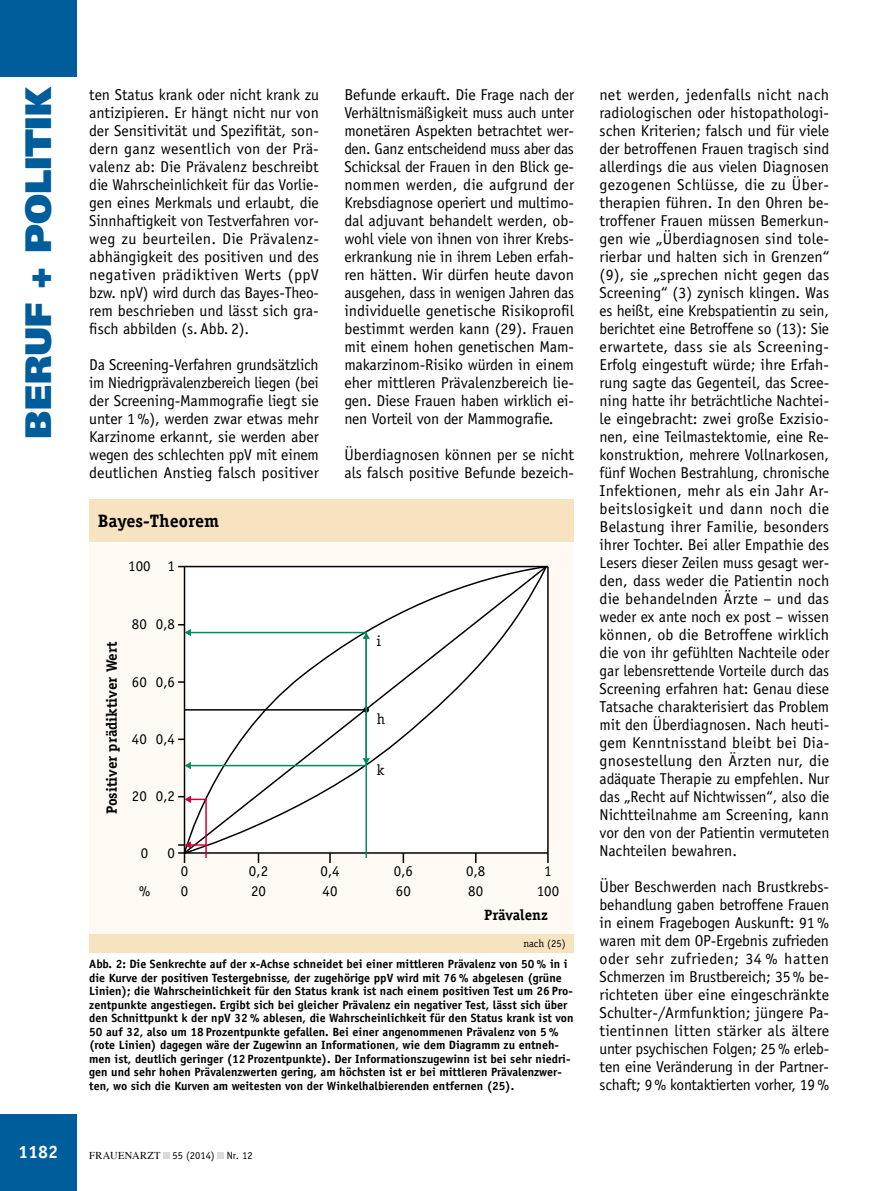
<style>
.page{position:relative;width:893px;height:1191px;background:#fff}
.page>*{position:absolute;margin:0;border:0;box-sizing:border-box;transform-origin:0 0}
.t1{font:900 36.75px "Frutiger LT Std";letter-spacing:-.005em;color:#005d9c}
.t2{font:700 18px "Officina Serif Std";color:#000}
.t3{font:700 18px "Officina Sans Std";color:#fff}
.t4{font:15.75px/18px "Officina Sans Std";color:#000;text-align:justify}
.t5{font:14.85px "Officina Serif Std";color:#000}
.t6{font:700 14.85px "Officina Serif Std";color:#000}
.t7{font:700 12px/13.5px "Officina Sans Std";color:#000}
.t8{font:10.5px "Officina Sans Std";letter-spacing:.005em;color:#000}
.t9{font:10.5px "Officina Serif Std";color:#000}
.s1{font-family:"Times"}
</style>
<div class="page">
<div style="left:0;top:1114px;width:77px;height:77px;background:#005d9c"></div>
<div style="left:0;top:0;width:77px;height:77px;background:#005d9c"></div>
<div style="left:89px;top:544px;width:485px;height:394px;background:#fef9f3"></div>
<hr style="left:184px;top:566px;width:1px;height:297px;background:#000">
<hr style="left:547px;top:566px;width:2px;height:297px;background:#000">
<svg style="left:475px;top:855px;width:2px;height:8px"></svg>
<svg style="left:329px;top:855px;width:2px;height:8px"></svg>
<hr style="left:178px;top:852px;width:370px;height:1px;background:#000">
<hr style="left:178px;top:566px;width:370px;height:1px;background:#000">
<div style="left:182px;top:565px;width:366px;height:290px;background:#fff"></div>
<hr style="left:190px;top:632px;width:175px;height:1px;background:#008c62">
<svg style="left:178px;top:624px;width:13px;height:12px"></svg>
<hr style="left:190px;top:765px;width:175px;height:1px;background:#008c62">
<svg style="left:184px;top:762px;width:7px;height:7px"></svg>
<svg style="left:363px;top:707px;width:6px;height:5px"></svg>
<svg style="left:362px;top:632px;width:8px;height:7px"></svg>
<svg style="left:362px;top:758px;width:8px;height:6px"></svg>
<hr style="left:365px;top:631px;width:2px;height:227px;background:#008c62">
<hr style="left:185px;top:709px;width:180px;height:1px;background:#000">
<div style="left:189px;top:798px;width:18px;height:47px;border:1px solid #cf013b"></div>
<svg style="left:178px;top:795px;width:13px;height:8px"></svg>
<svg style="left:178px;top:841px;width:13px;height:7px"></svg>
<svg style="left:205px;top:845px;width:2px;height:13px"></svg>
<div style="left:89px;top:499px;width:485px;height:42px;background:#f8e3c0"></div>
<div style="left:89px;top:934px;width:485px;height:18px;background:#f8e3c0"></div>
<svg style="left:163px;top:1152px;width:6px;height:6px"></svg>
<div style="left:217px;top:1152px;width:7px;height:6px;background:#dadada"></div>
<h1 class="t1" style="left:16px;top:438px;width:354px;rotate:-90deg">BERUF + POLITIK</h1>
<p class="t4" style="left:89px;top:86px;width:231px">ten Status krank oder nicht krank zu antizipieren. Er hängt nicht nur von der Sensitivität und Spezifität, son&shy;dern ganz wesentlich von der Prä&shy;valenz ab: Die Prävalenz beschreibt die Wahrscheinlichkeit für das Vorlie&shy;gen eines Merkmals und erlaubt, die Sinnhaftigkeit von Testverfahren vor&shy;weg zu beurteilen. Die Prävalenz&shy;abhängigkeit des positiven und des negativen prädiktiven Werts (ppV bzw. npV) wird durch das Bayes-Theo&shy;rem beschrieben und lässt sich gra&shy;fisch abbilden (s. Abb. 2).</p>
<p class="t4" style="left:89px;top:356px;width:231px">Da Screening-Verfahren grundsätzlich im Niedrigprävalenzbereich liegen (bei der Screening-Mammografie liegt sie unter 1 %), werden zwar etwas mehr Karzinome erkannt, sie werden aber wegen des schlechten ppV mit einem deutlichen Anstieg falsch positiver</p>
<p class="t2" style="left:98px;top:509px;width:123px">Bayes-Theorem</p>
<p class="t5" style="left:128px;top:557px;width:24px">100</p>
<p class="t5" style="left:168px;top:557px;width:9px">1</p>
<p class="t6" style="left:103px;top:814px;width:174px;rotate:-90deg">Positiver prädiktiver Wert</p>
<p class="t5" style="left:132px;top:616px;width:16px">80</p>
<p class="t5" style="left:156px;top:615px;width:21px">0,8</p>
<p class="t5" style="left:132px;top:673px;width:16px">60</p>
<p class="t5" style="left:156px;top:673px;width:21px">0,6</p>
<p class="t5" style="left:132px;top:730px;width:16px">40</p>
<p class="t5" style="left:156px;top:730px;width:21px">0,4</p>
<p class="t5" style="left:132px;top:787px;width:16px">20</p>
<p class="t5" style="left:156px;top:787px;width:21px">0,2</p>
<p class="t5" style="left:141px;top:844px;width:9px">0</p>
<p class="t5" style="left:168px;top:844px;width:9px">0</p>
<p class="t4" style="left:344px;top:86px;width:231px">Befunde erkauft. Die Frage nach der Verhältnismäßigkeit muss auch unter monetären Aspekten betrachtet wer&shy;den. Ganz entscheidend muss aber das Schicksal der Frauen in den Blick ge&shy;nommen werden, die aufgrund der Krebsdiagnose operiert und multimo&shy;dal adjuvant behandelt werden, ob&shy;wohl viele von ihnen von ihrer Krebs&shy;erkrankung nie in ihrem Leben erfah&shy;ren hätten. Wir dürfen heute davon ausgehen, dass in wenigen Jahren das individuelle genetische Risikoprofil bestimmt werden kann (29). Frauen mit einem hohen genetischen Mam&shy;makarzinom-Risiko würden in einem eher mittleren Prävalenzbereich lie&shy;gen. Diese Frauen haben wirklich ei&shy;nen Vorteil von der Mammografie.</p>
<p class="t4" style="left:344px;top:446px;width:231px">Überdiagnosen können per se nicht als falsch positive Befunde bezeich-</p>
<p class="t5" style="left:377px;top:633px;width:6px">i</p>
<p class="t5" style="left:377px;top:710px;width:10px">h</p>
<p class="t5" style="left:377px;top:761px;width:9px">k</p>
<p class="t5" style="left:181px;top:862px;width:9px">0</p>
<p class="t5" style="left:249px;top:862px;width:21px">0,2</p>
<p class="t5" style="left:320px;top:862px;width:21px">0,4</p>
<p class="t5" style="left:394px;top:862px;width:21px">0,6</p>
<p class="t5" style="left:466px;top:862px;width:21px">0,8</p>
<p class="t5" style="left:544px;top:862px;width:9px">1</p>
<p class="t5" style="left:139px;top:882px;width:13px">%</p>
<p class="t5" style="left:251px;top:882px;width:16px">20</p>
<p class="t5" style="left:323px;top:882px;width:16px">40</p>
<p class="t5" style="left:396px;top:882px;width:16px">60</p>
<p class="t5" style="left:468px;top:882px;width:16px">80</p>
<p class="t5" style="left:537px;top:882px;width:24px">100</p>
<p class="t5" style="left:181px;top:882px;width:9px">0</p>
<p class="t6" style="left:484px;top:905px;width:65px">Prävalenz</p>
<p class="t9" style="left:523px;top:937px;width:44px">nach (25)</p>
<p class="t7" style="left:89px;top:957px;width:486px">Abb. 2: Die Senkrechte auf der x-Achse schneidet bei einer mittleren Prävalenz von 50 % in i die Kurve der positiven Testergebnisse, der zugehörige ppV wird mit 76 % abgelesen (grüne Linien); die Wahrscheinlichkeit für den Status krank ist nach einem positiven Test um 26 Pro&shy;zentpunkte angestiegen. Ergibt sich bei gleicher Prävalenz ein negativer Test, lässt sich über den Schnittpunkt k der npV 32 % ablesen, die Wahrscheinlichkeit für den Status krank ist von 50 auf 32, also um 18 Prozentpunkte gefallen. Bei einer angenommenen Prävalenz von 5 % (rote Linien) dagegen wäre der Zugewinn an Informationen, wie dem Diagramm zu entneh&shy;men ist, deutlich geringer (12 Prozentpunkte). Der Informationszugewinn ist bei sehr niedri&shy;gen und sehr hohen Prävalenzwerten gering, am höchsten ist er bei mittleren Prävalenzwer&shy;ten, wo sich die Kurven am weitesten von der Winkelhalbierenden entfernen (25).</p>
<p class="t3" style="left:18px;top:1140px;width:42px">1182</p>
<p class="t8" style="left:89px;top:1149px;width:165px"><span class="s1">FRAUENARZT</span> 55 (2014) Nr. 12</p>
<p class="t4" style="left:600px;top:86px;width:231px;text-align:left">net werden, jedenfalls nicht nach radiologischen oder histopathologi&shy;schen Kriterien; falsch und für viele der betroffenen Frauen tragisch sind allerdings die aus vielen Diagnosen gezogenen Schlüsse, die zu Über&shy;therapien führen. In den Ohren be&shy;troffener Frauen müssen Bemerkun&shy;gen wie „Überdiagnosen sind tole&shy;rierbar und halten sich in Grenzen“ (9), sie „sprechen nicht gegen das Screening“ (3) zynisch klingen. Was es heißt, eine Krebspatientin zu sein, berichtet eine Betroffene so (13): Sie erwartete, dass sie als Screening-Erfolg eingestuft würde; ihre Erfah&shy;rung sagte das Gegenteil, das Scree&shy;ning hatte ihr beträchtliche Nachtei&shy;le eingebracht: zwei große Exzisio&shy;nen, eine Teilmastektomie, eine Re&shy;konstruktion, mehrere Vollnarkosen, fünf Wochen Bestrahlung, chronische Infektionen, mehr als ein Jahr Ar&shy;beitslosigkeit und dann noch die Belastung ihrer Familie, besonders ihrer Tochter. Bei aller Empathie des Lesers dieser Zeilen muss gesagt wer&shy;den, dass weder die Patientin noch die behandelnden Ärzte – und das weder ex ante noch ex post – wissen können, ob die Betroffene wirklich die von ihr gefühlten Nachteile oder gar lebensrettende Vorteile durch das Screening erfahren hat: Genau diese Tatsache charakterisiert das Problem mit den Überdiagnosen. Nach heuti&shy;gem Kenntnisstand bleibt bei Dia&shy;gnosestellung den Ärzten nur, die adäquate Therapie zu empfehlen. Nur das „Recht auf Nichtwissen“, also die Nichtteilnahme am Screening, kann vor den von der Patientin vermuteten Nachteilen bewahren.</p>
<p class="t4" style="left:600px;top:878px;width:231px">Über Beschwerden nach Brustkrebs&shy;behandlung gaben betroffene Frauen in einem Fragebogen Auskunft: 91 % waren mit dem OP-Ergebnis zufrieden oder sehr zufrieden; 34 % hatten Schmerzen im Brustbereich; 35 % be&shy;richteten über eine eingeschränkte Schulter-/Armfunktion; jüngere Pa&shy;tientinnen litten stärker als ältere unter psychischen Folgen; 25 % erleb&shy;ten eine Veränderung in der Partner&shy;schaft; 9% kontaktierten vorher, 19 %</p>
</div>
